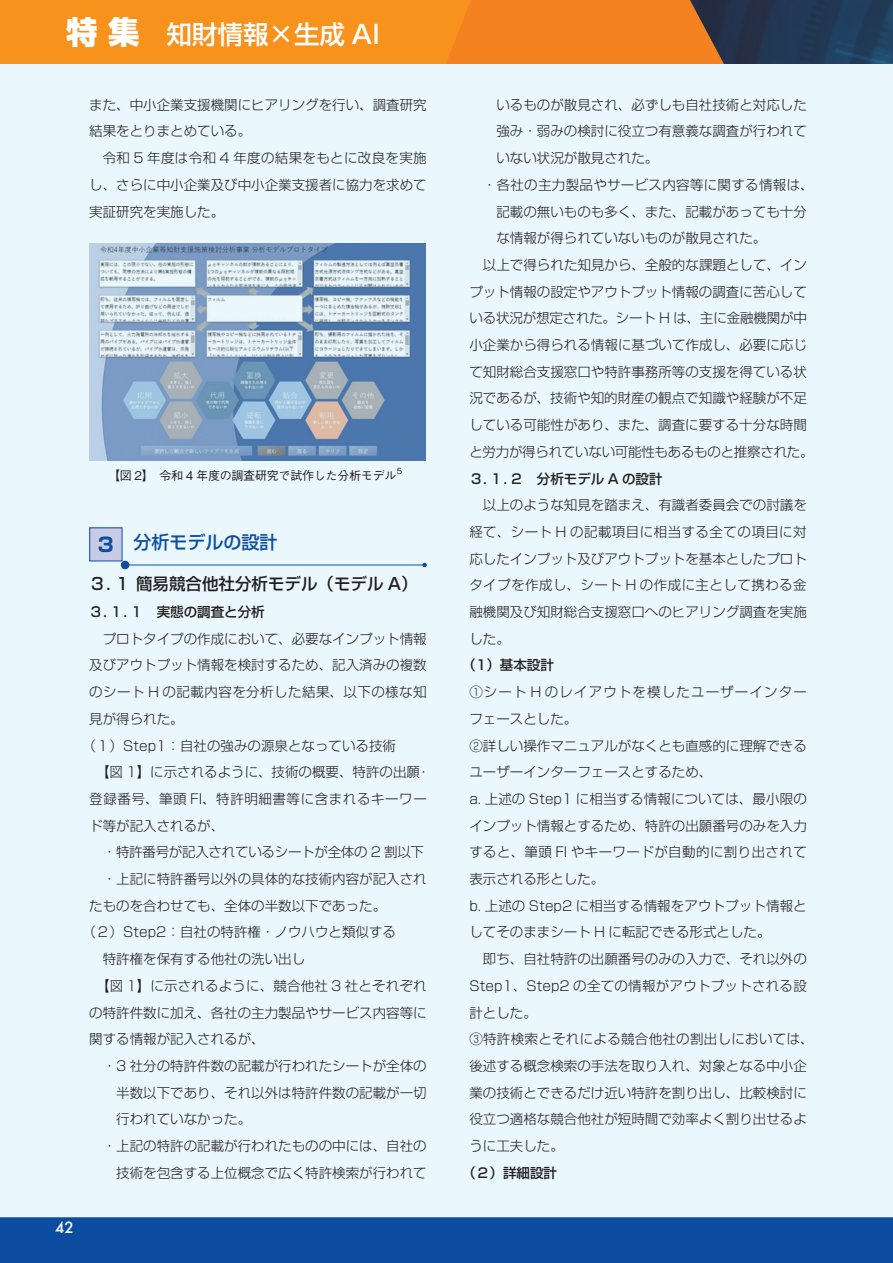
<style>
.page{position:relative;width:893px;height:1263px;background:#eaf7fd}
.page>*{position:absolute;margin:0;border:0;box-sizing:border-box;transform-origin:0 0}
.t1{font:500 25.5px "Shin Go Pr 5";color:#fff}
.本文{font:700 19.5px "Shin Go Pr 5";color:#0d4da1}
.見出し_大{font:500 18px "Shin Go Pro";color:#0d4da1}
.見出し_中{font:500 16.5px "Shin Go Pr 5";color:#231f20}
.t2{font:500 15px "Futura";color:#fff}
.本文-2{font:300 13.5px/26.7px "Shin Go Pr 5";color:#231f20;text-align:justify}
.本文_段落下げなし{font:300 13.5px/26.7px "Shin Go Pr 5";color:#231f20}
.本文2下げ1頭出{font:300 13.5px/26.7px "Shin Go Pr 5";color:#231f20;text-align:justify}
.本文_段落下げなし-2{font:300 13.5px/26.7px "Shin Go Pr 5";letter-spacing:.08em;color:#231f20}
.見出し_小{font:500 13.5px "Shin Go Pr 5";color:#231f20}
.本文-3{font:300 13.5px "Shin Go Pr 5";letter-spacing:-.02em;color:#231f20}
.本文_段落下げなし-3{font:500 13.5px "Shin Go Pr 5";color:#231f20}
.肩書き_名前{font:500 12px "Gothic BBB Pro";letter-spacing:-.02em;color:#231f20}
.肩書き_名前-2{font:500 8.4px "Gothic BBB Pro";color:#231f20}
.s1{font-weight:800;font-size:31.5px}
</style>
<div class="page">
<div style="left:0;top:1217px;width:893px;height:46px;background:#0d4da1"></div>
<img style="left:724px;top:0;width:169px;height:64px">
<svg style="left:476px;top:0;width:248px;height:64px;fill:#f58220"></svg>
<div style="left:0;top:0;width:476px;height:64px;background:#f7931d"></div>
<img style="left:89px;top:243px;width:337px;height:217px">
<hr style="left:125px;top:565px;width:300px;height:1px;background:#0d4da1">
<div style="left:121px;top:561px;width:8px;height:8px;background:#0d4da1;border-radius:50%"></div>
<svg style="left:422px;top:563px;width:5px;height:4px"></svg>
<div style="left:90px;top:528px;width:32px;height:33px;background:#c7cbe6"></div>
<h1 class="t1" style="left:66px;top:14px;width:316px"><span class="s1">特 集</span> 知財情報×生成 AI</h1>
<p class="本文-2" style="left:89px;top:90px;width:339px">また、中小企業支援機関にヒアリングを行い、調査研究結果をとりまとめている。</p>
<p class="本文-2" style="left:89px;top:143px;width:339px;text-indent:14px">令和 5 年度は令和 4 年度の結果をもとに改良を実施し、さらに中小企業及び中小企業支援者に協力を求めて実証研究を実施した。</p>
<p class="肩書き_名前" style="left:108px;top:466px;width:290px">【図 2】　令和 4 年度の調査研究で試作した分析モデル</p>
<p class="肩書き_名前-2" style="left:397px;top:464px;width:7px">5</p>
<p class="本文" style="left:98px;top:529px;width:17px">3</p>
<p class="見出し_大" style="left:134px;top:528px;width:146px">分析モデルの設計</p>
<p class="t2" style="left:55px;top:1217px;width:20px">42</p>
<p class="見出し_中" style="left:89px;top:570px;width:330px">３．１ 簡易競合他社分析モデル（モデル A）</p>
<p class="見出し_小" style="left:89px;top:601px;width:177px">３．１．１　実態の調査と分析</p>
<p class="本文-2" style="left:89px;top:624px;width:339px;text-indent:14px">プロトタイプの作成において、必要なインプット情報及びアウトプット情報を検討するため、記入済みの複数のシート H の記載内容を分析した結果、以下の様な知見が得られた。</p>
<p class="本文_段落下げなし" style="left:83px;top:731px;width:315px">（１）Step1：自社の強みの源泉となっている技術</p>
<p class="本文-2" style="left:89px;top:757px;width:342px;text-align:left;text-indent:7px">【図 1】に示されるように、技術の概要、特許の出願・登録番号、筆頭 FI、特許明細書等に含まれるキーワード等が記入されるが、</p>
<p class="本文-3" style="left:103px;top:841px;width:323px">・特許番号が記入されているシートが全体の 2 割以下</p>
<p class="本文-2" style="left:89px;top:864px;width:339px;text-indent:14px">・上記に特許番号以外の具体的な技術内容が記入されたものを合わせても、全体の半数以下であった。</p>
<p class="本文_段落下げなし" style="left:83px;top:918px;width:315px">（２）Step2：自社の特許権・ノウハウと類似する</p>
<p class="本文-2" style="left:103px;top:944px;width:204px">特許権を保有する他社の洗い出し</p>
<p class="本文-2" style="left:89px;top:971px;width:339px;text-indent:7px">【図 1】に示されるように、競合他社 3 社とそれぞれの特許件数に加え、各社の主力製品やサービス内容等に関する情報が記入されるが、</p>
<p class="本文2下げ1頭出" style="left:116px;top:1051px;width:312px;text-indent:-14px">・3 社分の特許件数の記載が行われたシートが全体の半数以下であり、それ以外は特許件数の記載が一切行われていなかった。</p>
<p class="本文2下げ1頭出" style="left:103px;top:1131px;width:325px;text-align:right">・上記の特許の記載が行われたものの中には、自社の技術を包含する上位概念で広く特許検索が行われて</p>
<p class="本文2下げ1頭出" style="left:496px;top:90px;width:312px">いるものが散見され、必ずしも自社技術と対応した強み・弱みの検討に役立つ有意義な調査が行われていない状況が散見された。</p>
<p class="本文2下げ1頭出" style="left:496px;top:170px;width:319px;text-align:left;text-indent:-14px">・各社の主力製品やサービス内容等に関する情報は、記載の無いものも多く、また、記載があっても十分な情報が得られていないものが散見された。</p>
<p class="本文-2" style="left:469px;top:250px;width:346px;text-align:center">以上で得られた知見から、全般的な課題として、イン<br>プット情報の設定やアウトプット情報の調査に苦心している状況が想定された。シート H は、主に金融機関が中小企業から得られる情報に基づいて作成し、必要に応じて知財総合支援窓口や特許事務所等の支援を得ている状況であるが、技術や知的財産の観点で知識や経験が不足している可能性があり、また、調査に要する十分な時間と労力が得られていない可能性もあるものと推察された。</p>
<p class="見出し_小" style="left:469px;top:467px;width:195px">３．１．２　分析モデル A の設計</p>
<p class="本文-2" style="left:469px;top:490px;width:339px;text-indent:14px">以上のような知見を踏まえ、有識者委員会での討議を経て、シート H の記載項目に相当する全ての項目に対応したインプット及びアウトプットを基本としたプロトタイプを作成し、シート H の作成に主として携わる金融機関及び知財総合支援窓口へのヒアリング調査を実施した。　</p>
<p class="本文_段落下げなし-3" style="left:463px;top:654px;width:93px">（1）基本設計</p>
<p class="本文_段落下げなし-2" style="left:469px;top:677px;width:339px">①シート H のレイアウトを模したユーザーインターフェースとした。</p>
<p class="本文_段落下げなし" style="left:469px;top:731px;width:339px">②詳しい操作マニュアルがなくとも直感的に理解できるユーザーインターフェースとするため、</p>
<p class="本文_段落下げなし" style="left:469px;top:784px;width:339px;text-align:justify">a. 上述の Step1 に相当する情報については、最小限のインプット情報とするため、特許の出願番号のみを入力すると、筆頭 FI やキーワードが自動的に割り出されて表示される形とした。</p>
<p class="本文_段落下げなし" style="left:469px;top:891px;width:339px">b. 上述の Step2 に相当する情報をアウトプット情報としてそのままシート H に転記できる形式とした。</p>
<p class="本文-2" style="left:469px;top:944px;width:339px;text-indent:14px">即ち、自社特許の出願番号のみの入力で、それ以外のStep1、Step2 の全ての情報がアウトプットされる設計とした。</p>
<p class="本文_段落下げなし" style="left:469px;top:1024px;width:346px">③特許検索とそれによる競合他社の割出しにおいては、後述する概念検索の手法を取り入れ、対象となる中小企業の技術とできるだけ近い特許を割り出し、比較検討に役立つ適格な競合他社が短時間で効率よく割り出せるように工夫した。</p>
<p class="本文_段落下げなし-3" style="left:463px;top:1161px;width:96px">（２）詳細設計</p>
</div>
